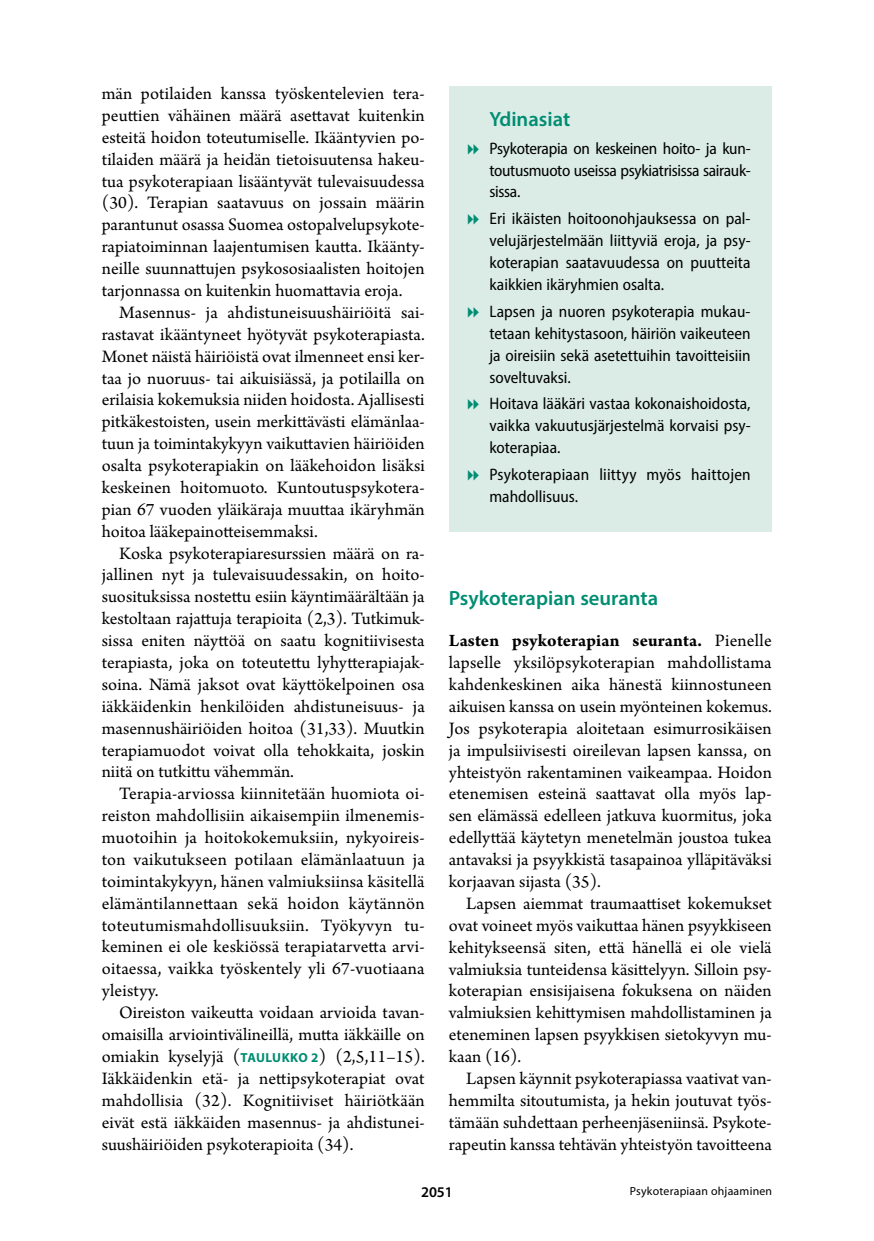
<style>
.page{position:relative;width:874px;height:1241px;background:#fff}
.page>*{position:absolute;margin:0;border:0;box-sizing:border-box;transform-origin:0 0}
.t1{font:600 20.65px "Myriad Pro";color:#008d72}
.t2{font:18.38px/21.9px "Arno Pro";color:#000;text-align:justify}
.t3{font:semi-condensed 16.62px/21.9px "Myriad Pro";color:#000;text-align:justify}
.t4{font:600 14.88px "Myriad Pro";color:#000}
.t5{font:11.9px "Myriad Pro";letter-spacing:.02em;color:#000}
.s1{font-family:"Myriad Pro";font-weight:700;font-size:13.12px;color:#008d72}
.s2{font-weight:700}
</style>
<div class="page">
<div style="left:449px;top:87px;width:322px;height:445px;background:#dbece7"></div>
<p class="t2" style="left:102px;top:84px;width:324px">män potilaiden kanssa työskentelevien tera&shy;peuttien vähäinen määrä asettavat kuitenkin esteitä hoidon toteutumiselle. Ikääntyvien po&shy;tilaiden määrä ja heidän tietoisuutensa hakeu&shy;tua psykoterapiaan lisääntyvät tulevaisuudessa (30). Terapian saatavuus on jossain määrin parantunut osassa Suomea ostopalvelupsykote&shy;rapiatoiminnan laajentumisen kautta. Ikäänty&shy;neille suunnattujen psykososiaalisten hoitojen tarjonnassa on kuitenkin huomattavia eroja.</p>
<p class="t2" style="left:102px;top:302px;width:324px;text-indent:17px">Masennus- ja ahdistuneisuushäiriöitä sai&shy;rastavat ikääntyneet hyötyvät psykoterapiasta.<br>Monet näistä häiriöistä ovat ilmenneet ensi ker&shy;taa jo nuoruus- tai aikuisiässä, ja potilailla on erilaisia kokemuksia niiden hoidosta. Ajallisesti pitkäkestoisten, usein merkittävästi elämänlaa&shy;tuun ja toimintakykyyn vaikuttavien häiriöiden osalta psykoterapiakin on lääkehoidon lisäksi keskeinen hoitomuoto. Kuntoutuspsykotera&shy;pian 67 vuoden yläikäraja muuttaa ikäryhmän hoitoa lääkepainotteisemmaksi.</p>
<p class="t2" style="left:102px;top:543px;width:324px;text-indent:17px">Koska psykoterapiaresurssien määrä on ra&shy;jallinen nyt ja tulevaisuudessakin, on hoito&shy;suosituksissa nostettu esiin käyntimäärältään ja kestoltaan rajattuja terapioita (2,3). Tutkimuk&shy;sissa eniten näyttöä on saatu kognitiivisesta terapiasta, joka on toteutettu lyhytterapiajak&shy;soina. Nämä jaksot ovat käyttökelpoinen osa iäkkäidenkin henkilöiden ahdistuneisuus- ja masennushäiriöiden hoitoa (31,33). Muutkin terapiamuodot voivat olla tehokkaita, joskin niitä on tutkittu vähemmän.</p>
<p class="t2" style="left:102px;top:783px;width:324px;text-indent:17px">Terapia-arviossa kiinnitetään huomiota oi&shy;reiston mahdollisiin aikaisempiin ilmenemis&shy;muotoihin ja hoitokokemuksiin, nykyoireis&shy;ton vaikutukseen potilaan elämänlaatuun ja toimintakykyyn, hänen valmiuksiinsa käsitellä elämäntilannettaan sekä hoidon käytännön toteutumismahdollisuuksiin. Työkyvyn tu&shy;keminen ei ole keskiössä terapiatarvetta arvi&shy;oitaessa, vaikka työskentely yli 67-vuotiaana yleistyy.</p>
<p class="t2" style="left:102px;top:1002px;width:324px;text-indent:17px">Oireiston vaikeutta voidaan arvioida tavan&shy;omaisilla arviointivälineillä, mutta iäkkäille on omiakin kyselyjä (<span class="s1">TAULUKKO 2</span>) (2,5,11–15).<br>Iäkkäidenkin etä- ja nettipsykoterapiat ovat mahdollisia (32). Kognitiiviset häiriötkään eivät estä iäkkäiden masennus- ja ahdistunei&shy;suushäiriöiden psykoterapioita (34).</p>
<p class="t1" style="left:489px;top:105px;width:82px">Ydinasiat</p>
<p class="t3" style="left:489px;top:137px;width:262px">Psykoterapia on keskeinen hoito- ja kun&shy;toutusmuoto useissa psykiatrisissa sairauk&shy;sissa.</p>
<p class="t3" style="left:489px;top:207px;width:262px">Eri ikäisten hoitoonohjauksessa on pal&shy;velujärjestelmään liittyviä eroja, ja psy&shy;koterapian saatavuudessa on puutteita kaikkien ikäryhmien osalta.</p>
<p class="t3" style="left:489px;top:300px;width:262px">Lapsen ja nuoren psykoterapia mukau&shy;tetaan kehitystasoon, häiriön vaikeuteen ja oireisiin sekä asetettuihin tavoitteisiin soveltuvaksi.</p>
<p class="t3" style="left:489px;top:392px;width:262px">Hoitava lääkäri vastaa kokonaishoidosta, vaikka vakuutusjärjestelmä korvaisi psy&shy;koterapiaa.</p>
<p class="t3" style="left:489px;top:463px;width:262px">Psykoterapiaan liittyy myös haittojen mahdollisuus.</p>
<p class="t1" style="left:448px;top:584px;width:211px">Psykoterapian seuranta</p>
<p class="t2" style="left:448px;top:630px;width:324px"><span class="s2">Lasten psykoterapian seuranta.</span> Pienelle lapselle yksilöpsykoterapian mahdollistama kahdenkeskinen aika hänestä kiinnostuneen aikuisen kanssa on usein myönteinen kokemus.<br>Jos psykoterapia aloitetaan esimurrosikäisen ja impulsiivisesti oireilevan lapsen kanssa, on yhteistyön rakentaminen vaikeampaa. Hoidon etenemisen esteinä saattavat olla myös lap&shy;sen elämässä edelleen jatkuva kuormitus, joka edellyttää käytetyn menetelmän joustoa tukea antavaksi ja psyykkistä tasapainoa ylläpitäväksi korjaavan sijasta (35).</p>
<p class="t2" style="left:448px;top:893px;width:324px;text-indent:17px">Lapsen aiemmat traumaattiset kokemukset ovat voineet myös vaikuttaa hänen psyykkiseen kehitykseensä siten, että hänellä ei ole vielä valmiuksia tunteidensa käsittelyyn. Silloin psy&shy;koterapian ensisijaisena fokuksena on näiden valmiuksien kehittymisen mahdollistaminen ja eteneminen lapsen psyykkisen sietokyvyn mu&shy;kaan (16).</p>
<p class="t2" style="left:448px;top:1068px;width:324px;text-indent:17px">Lapsen käynnit psykoterapiassa vaativat van&shy;hemmilta sitoutumista, ja hekin joutuvat työs&shy;tämään suhdettaan perheenjäseniinsä. Psykote&shy;rapeutin kanssa tehtävän yhteistyön tavoitteena</p>
<p class="t4" style="left:421px;top:1182px;width:33px">2051</p>
<p class="t5" style="left:629px;top:1183px;width:144px">Psykoterapiaan ohjaaminen</p>
</div>
